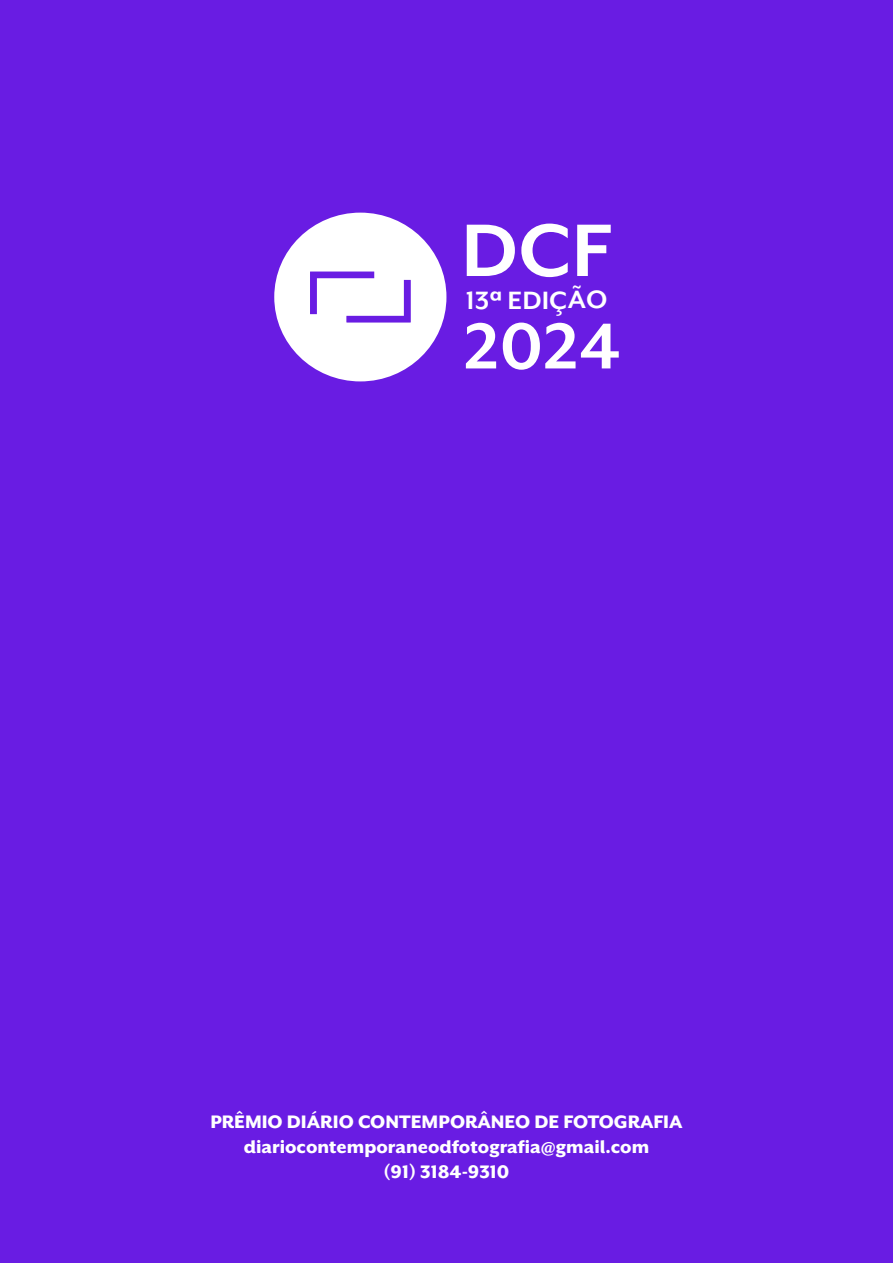
<style>
.page{position:relative;width:893px;height:1263px;background:#691ce3}
.page>*{position:absolute;margin:0;border:0;box-sizing:border-box;transform-origin:0 0}
.t1{font:700 85.5px "Mr Eaves San OT";color:#fff}
.t2{font:700 73.95px "Mr Eaves Mod OT";color:#fff}
.t3{font:700 28.8px "Mr Eaves Mod OT";color:#fff}
.t4{font:800 20.85px/25px "Mr Eaves XL San OT";color:#fff;text-align:center}
</style>
<div class="page">
<div style="left:274px;top:213px;width:172px;height:168px;background:#fff;border-radius:50%"></div>
<svg style="left:310px;top:272px;width:101px;height:50px"></svg>
<h1 class="t1" style="left:461px;top:204px;width:152px">DCF</h1>
<h3 class="t3" style="left:466px;top:285px;width:143px">13ª EDIÇÃO</h3>
<h2 class="t2" style="left:464px;top:306px;width:158px">2024</h2>
<p class="t4" style="left:210px;top:1109px;width:474px">PRÊMIO DIÁRIO CONTEMPORÂNEO DE FOTOGRAFIA diariocontemporaneodfotografia@gmail.com<br>(91) 3184-9310</p>
</div>
